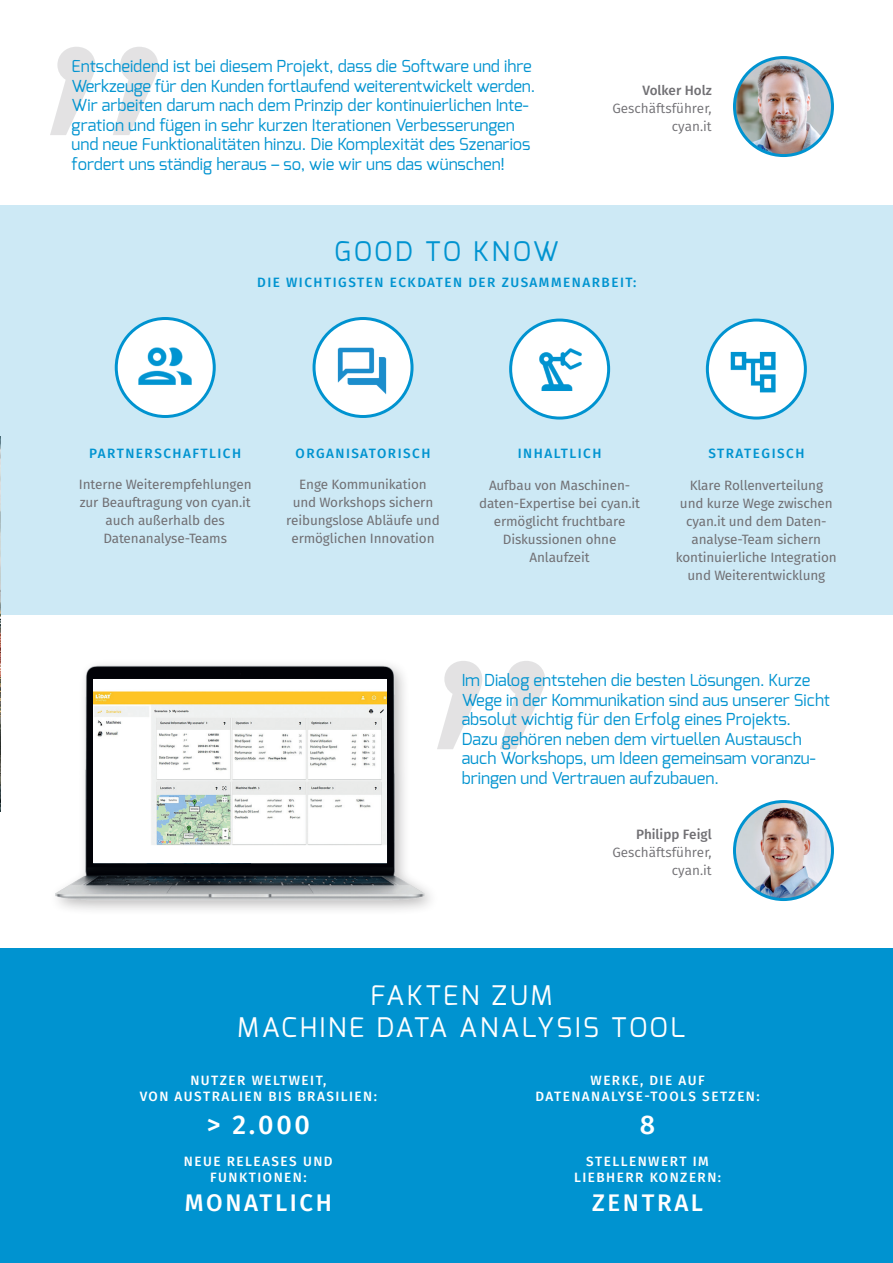
<style>
.page{position:relative;width:893px;height:1263px;background:#fff}
.page>*{position:absolute;margin:0;border:0;box-sizing:border-box;transform-origin:0 0}
.t1{font:27px/32.4px "Exo";letter-spacing:.1em;color:#fff;text-align:center}
.t2{font:27px "Exo";letter-spacing:.1em;color:#0093d0}
.t3{font:500 27px "Fira Sans";color:#fff}
.t4{font:500 24px "Fira Sans";letter-spacing:.11em;color:#fff}
.t5{font:16.5px/19.5px "Exo";color:#0093d0}
.t6{font:13.5px/18px "Fira Sans";letter-spacing:-.01em;color:#717074;text-align:center}
.t7{font:500 13.5px/16.2px "Fira Sans";letter-spacing:.11em;color:#fff;text-align:center}
.t8{font:500 13.5px "Fira Sans";letter-spacing:.11em;color:#0093d0}
.t9{font:13.5px/18px "Fira Sans";color:#717074;text-align:right}
.t10{font:500 13.5px "Fira Sans";color:#717074}
</style>
<div class="page">
<div style="left:1px;top:205px;width:892px;height:409px;background:#cde9f5"></div>
<svg style="left:50px;top:47px;width:108px;height:88px"></svg>
<div style="left:314px;top:318px;width:98px;height:98px;background:#fff;border-radius:50%"></div>
<img style="left:337px;top:347px;width:50px;height:48px">
<div style="left:313px;top:317px;width:101px;height:101px;border:3px solid #0093d0;border-radius:50%"></div>
<div style="left:116px;top:318px;width:98px;height:98px;background:#fff;border-radius:50%"></div>
<div style="left:115px;top:317px;width:101px;height:101px;border:3px solid #0093d0;border-radius:50%"></div>
<div style="left:707px;top:320px;width:98px;height:98px;background:#fff;border-radius:50%"></div>
<img style="left:730px;top:351px;width:46px;height:42px">
<div style="left:706px;top:319px;width:101px;height:101px;border:3px solid #0093d0;border-radius:50%"></div>
<div style="left:511px;top:320px;width:98px;height:98px;background:#fff;border-radius:50%"></div>
<img style="left:539px;top:348px;width:43px;height:43px">
<div style="left:509px;top:319px;width:101px;height:101px;border:3px solid #0093d0;border-radius:50%"></div>
<img style="left:55px;top:664px;width:369px;height:246px">
<img style="left:94px;top:680px;width:293px;height:183px">
<img style="left:138px;top:347px;width:54px;height:38px">
<img style="left:0;top:437px;width:1px;height:374px">
<svg style="left:437px;top:661px;width:108px;height:88px"></svg>
<img style="left:734px;top:801px;width:98px;height:98px;border-radius:49px">
<div style="left:733px;top:800px;width:101px;height:101px;border:3px solid #0093d0;border-radius:50%"></div>
<img style="left:734px;top:58px;width:98px;height:98px;border-radius:49px">
<div style="left:733px;top:56px;width:101px;height:101px;border:3px solid #0093d0;border-radius:50%"></div>
<div style="left:1px;top:949px;width:892px;height:314px;background:#0093d0"></div>
<p class="t5" style="left:72px;top:56px;width:465px">Entscheidend ist bei diesem Projekt, dass die Software und ihre Werkzeuge für den Kunden fortlaufend weiterentwickelt werden.<br>Wir arbeiten darum nach dem Prinzip der kontinuierlichen Inte&shy;gration und fügen in sehr kurzen Iterationen Verbesserungen und neue Funktionalitäten hinzu. Die Komplexität des Szenarios fordert uns ständig heraus – so, wie wir uns das wünschen!</p>
<h1 class="t2" style="left:335px;top:234px;width:226px">GOOD TO KNOW</h1>
<p class="t10" style="left:642px;top:79px;width:71px">Volker Holz</p>
<p class="t9" style="left:612px;top:99px;width:101px">Geschäftsführer, cyan.it</p>
<p class="t8" style="left:257px;top:271px;width:381px">DIE WICHTIGSTEN ECKDATEN DER ZUSAMMENARBEIT:</p>
<p class="t8" style="left:89px;top:442px;width:153px">PARTNERSCHAFTLICH</p>
<p class="t8" style="left:296px;top:442px;width:136px">ORGANISATORISCH</p>
<p class="t6" style="left:79px;top:474px;width:174px">Interne Weiterempfehlungen zur Beauftragung von cyan.it auch außerhalb des<br>Datenanalyse-Teams</p>
<p class="t6" style="left:286px;top:474px;width:155px">Enge Kommunikation und Workshops sichern reibungslose Abläufe und ermöglichen Innovation</p>
<p class="t8" style="left:518px;top:442px;width:85px">INHALTLICH</p>
<p class="t8" style="left:708px;top:442px;width:98px">STRATEGISCH</p>
<p class="t6" style="left:479px;top:476px;width:163px">Aufbau von Maschinen&shy;daten-Expertise bei cyan.it ermöglicht fruchtbare<br>Diskussionen ohne<br>Anlaufzeit</p>
<p class="t6" style="left:676px;top:476px;width:162px">Klare Rollenverteilung<br>und kurze Wege zwischen cyan.it und dem Daten&shy;analyse-Team sichern kontinuierliche Integration und Weiterentwicklung</p>
<p class="t5" style="left:462px;top:670px;width:370px">Im Dialog entstehen die besten Lösungen. Kurze Wege in der Kommunikation sind aus unserer Sicht absolut wichtig für den Erfolg eines Projekts.<br>Dazu gehören neben dem virtuellen Austausch auch Workshops, um Ideen gemeinsam voranzu&shy;bringen und Vertrauen aufzubauen.</p>
<p class="t10" style="left:636px;top:823px;width:77px">Philipp Feigl</p>
<p class="t9" style="left:612px;top:843px;width:101px">Geschäftsführer, cyan.it</p>
<h1 class="t1" style="left:237px;top:979px;width:450px">FAKTEN ZUM<br>MACHINE DATA ANALYSIS TOOL</h1>
<p class="t7" style="left:536px;top:1072px;width:226px">WERKE, DIE AUF<br>DATENANALYSE-TOOLS SETZEN:</p>
<h1 class="t3" style="left:640px;top:1102px;width:17px">8</h1>
<p class="t7" style="left:574px;top:1153px;width:148px">STELLENWERT IM<br>LIEBHERR KONZERN:</p>
<h2 class="t4" style="left:592px;top:1183px;width:113px">ZENTRAL</h2>
<p class="t7" style="left:140px;top:1072px;width:239px">NUTZER WELTWEIT,<br>VON AUSTRALIEN BIS BRASILIEN:</p>
<h1 class="t3" style="left:207px;top:1102px;width:105px">&gt; 2.000</h1>
<p class="t7" style="left:184px;top:1153px;width:150px">NEUE RELEASES UND<br>FUNKTIONEN:</p>
<h2 class="t4" style="left:185px;top:1183px;width:149px">MONATLICH</h2>
</div>
